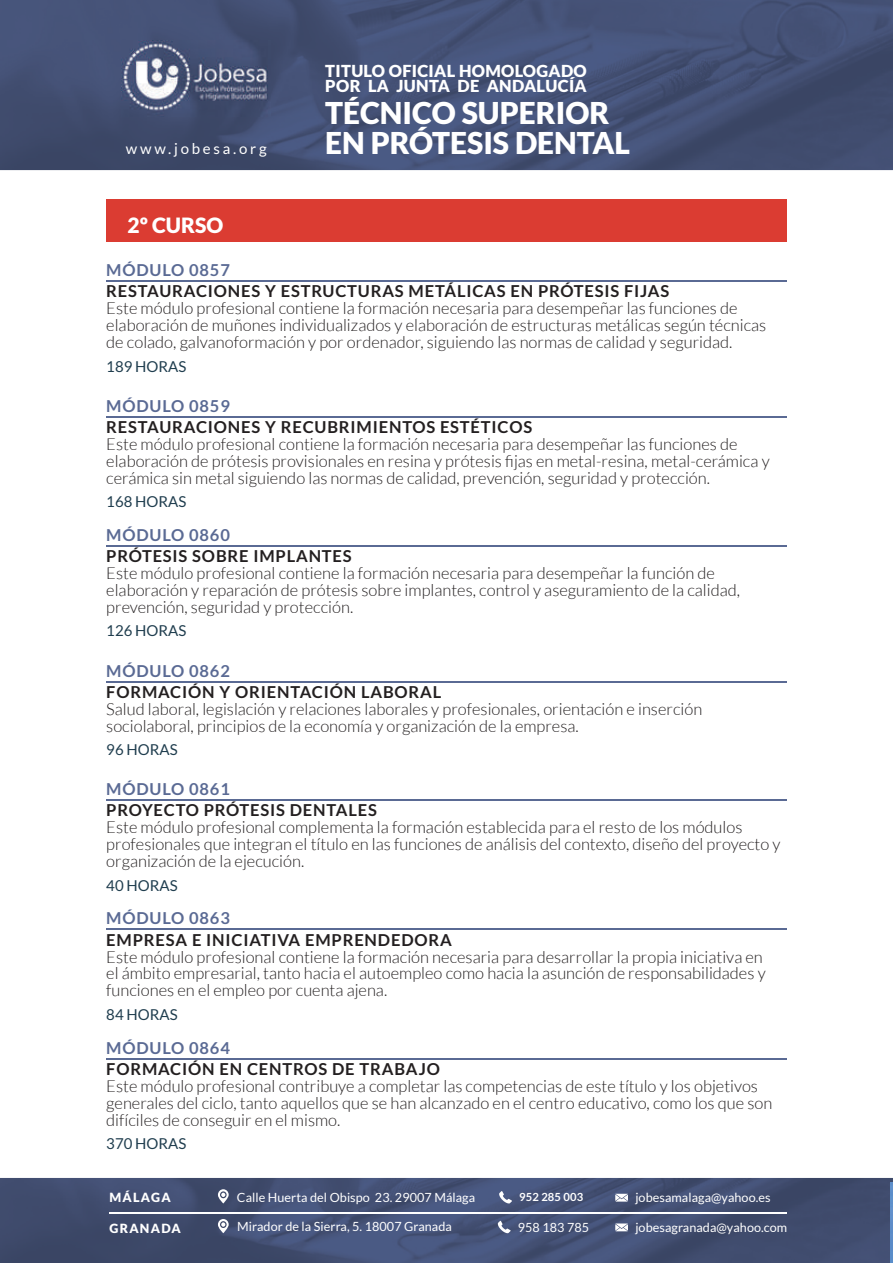
<style>
.page{position:relative;width:893px;height:1263px;background:#fff}
.page>*{position:absolute;margin:0;border:0;box-sizing:border-box;transform-origin:0 0}
.t1{font:900 30px "Lato";color:#fff}
.t2{font:900 21px "Lato";color:#fff}
.t3{font:300 16.5px/17px "Lato";color:#231f20}
.t4{font:700 16.5px "Lato";letter-spacing:.05em;color:#231f20}
.t5{font:700 16.5px "Lato";letter-spacing:.05em;color:#5a6a94}
.t6{font:900 16.5px/15.3px "Lato";letter-spacing:.02em;color:#fff}
.t7{font:15px "Lato";color:#1f3d4e}
.t8{font:15px "Lato";letter-spacing:.185em;color:#fff}
.t9{font:12.6px "Lato";letter-spacing:.005em;color:#fff}
.t10{font:900 12.6px "Lato";letter-spacing:.1em;color:#fff}
.t11{font:700 11.25px "Lato";letter-spacing:.01em;color:#fff}
</style>
<div class="page">
<img style="left:0;top:0;width:893px;height:170px">
<img style="left:122px;top:40px;width:149px;height:77px">
<img style="left:0;top:1178px;width:893px;height:85px">
<svg style="left:218px;top:1189px;width:11px;height:14px"></svg>
<svg style="left:499px;top:1191px;width:13px;height:12px"></svg>
<svg style="left:615px;top:1194px;width:13px;height:7px"></svg>
<svg style="left:498px;top:1221px;width:13px;height:12px"></svg>
<svg style="left:615px;top:1223px;width:13px;height:8px"></svg>
<svg style="left:218px;top:1219px;width:11px;height:14px"></svg>
<hr style="left:109px;top:1212px;width:678px;height:2px;background:#fff">
<img style="left:891px;top:1182px;width:2px;height:81px">
<hr style="left:106px;top:280px;width:681px;height:2px;background:#5a6a94">
<hr style="left:106px;top:416px;width:681px;height:1px;background:#5a6a94">
<hr style="left:106px;top:545px;width:681px;height:2px;background:#5a6a94">
<hr style="left:106px;top:681px;width:681px;height:1px;background:#5a6a94">
<hr style="left:106px;top:799px;width:681px;height:2px;background:#5a6a94">
<hr style="left:106px;top:929px;width:681px;height:1px;background:#5a6a94">
<hr style="left:106px;top:1058px;width:681px;height:1px;background:#5a6a94">
<div style="left:106px;top:199px;width:681px;height:43px;background:#db3c32"></div>
<p class="t8" style="left:126px;top:140px;width:142px">www.jobesa.org</p>
<p class="t2" style="left:128px;top:213px;width:97px">2º CURSO</p>
<p class="t6" style="left:325px;top:63px;width:263px">TITULO OFICIAL HOMOLOGADO<br>POR LA JUNTA DE ANDALUCÍA</p>
<h1 class="t1" style="left:325px;top:95px;width:286px">TÉCNICO SUPERIOR</h1>
<h1 class="t1" style="left:325px;top:126px;width:306px">EN PRÓTESIS DENTAL</h1>
<p class="t5" style="left:106px;top:261px;width:125px">MÓDULO 0857</p>
<p class="t4" style="left:106px;top:282px;width:564px">RESTAURACIONES Y ESTRUCTURAS METÁLICAS EN PRÓTESIS FIJAS</p>
<p class="t3" style="left:106px;top:300px;width:661px">Este módulo profesional contiene la formación necesaria para desempeñar las funciones de elaboración de muñones individualizados y elaboración de estructuras metálicas según técnicas de colado, galvanoformación y por ordenador, siguiendo las normas de calidad y seguridad.</p>
<p class="t7" style="left:106px;top:358px;width:82px">189 HORAS</p>
<p class="t5" style="left:106px;top:396px;width:125px">MÓDULO 0859</p>
<p class="t4" style="left:106px;top:417px;width:427px">RESTAURACIONES Y RECUBRIMIENTOS ESTÉTICOS</p>
<p class="t3" style="left:106px;top:436px;width:665px">Este módulo profesional contiene la formación necesaria para desempeñar las funciones de elaboración de prótesis provisionales en resina y prótesis fijas en metal-resina, metal-cerámica y cerámica sin metal siguiendo las normas de calidad, prevención, seguridad y protección.</p>
<p class="t7" style="left:106px;top:493px;width:82px">168 HORAS</p>
<p class="t5" style="left:106px;top:525px;width:125px">MÓDULO 0860</p>
<p class="t4" style="left:106px;top:547px;width:247px">PRÓTESIS SOBRE IMPLANTES</p>
<p class="t3" style="left:106px;top:565px;width:635px">Este módulo profesional contiene la formación necesaria para desempeñar la función de elaboración y reparación de prótesis sobre implantes, control y aseguramiento de la calidad, prevención, seguridad y protección.</p>
<p class="t7" style="left:106px;top:622px;width:82px">126 HORAS</p>
<p class="t5" style="left:106px;top:661px;width:125px">MÓDULO 0862</p>
<p class="t4" style="left:106px;top:682px;width:336px">FORMACIÓN Y ORIENTACIÓN LABORAL</p>
<p class="t3" style="left:106px;top:700px;width:597px">Salud laboral, legislación y relaciones laborales y profesionales, orientación e inserción sociolaboral, principios de la economía y organización de la empresa.</p>
<p class="t7" style="left:106px;top:741px;width:73px">96 HORAS</p>
<p class="t5" style="left:106px;top:780px;width:125px">MÓDULO 0861</p>
<p class="t4" style="left:106px;top:801px;width:272px">PROYECTO PRÓTESIS DENTALES</p>
<p class="t3" style="left:106px;top:819px;width:676px">Este módulo profesional complementa la formación establecida para el resto de los módulos profesionales que integran el título en las funciones de análisis del contexto, diseño del proyecto y organización de la ejecución.</p>
<p class="t7" style="left:106px;top:877px;width:73px">40 HORAS</p>
<p class="t5" style="left:106px;top:909px;width:125px">MÓDULO 0863</p>
<p class="t4" style="left:106px;top:930px;width:347px">EMPRESA E INICIATIVA EMPRENDEDORA</p>
<p class="t3" style="left:106px;top:948px;width:661px">Este módulo profesional contiene la formación necesaria para desarrollar la propia iniciativa en el ámbito empresarial, tanto hacia el autoempleo como hacia la asunción de responsabilidades y funciones en el empleo por cuenta ajena.</p>
<p class="t7" style="left:106px;top:1006px;width:73px">84 HORAS</p>
<p class="t5" style="left:106px;top:1038px;width:125px">MÓDULO 0864</p>
<p class="t4" style="left:106px;top:1059px;width:335px">FORMACIÓN EN CENTROS DE TRABAJO</p>
<p class="t3" style="left:106px;top:1077px;width:667px">Este módulo profesional contribuye a completar las competencias de este título y los objetivos generales del ciclo, tanto aquellos que se han alcanzado en el centro educativo, como los que son difíciles de conseguir en el mismo.</p>
<p class="t7" style="left:106px;top:1135px;width:82px">370 HORAS</p>
<p class="t10" style="left:109px;top:1190px;width:63px">MÁLAGA</p>
<p class="t9" style="left:237px;top:1190px;width:240px">Calle Huerta del Obispo 23. 29007 Málaga</p>
<p class="t11" style="left:519px;top:1190px;width:66px">952 285 003</p>
<p class="t9" style="left:635px;top:1190px;width:137px">jobesamalaga@yahoo.es</p>
<p class="t10" style="left:109px;top:1221px;width:73px">GRANADA</p>
<p class="t9" style="left:237px;top:1220px;width:216px">Mirador de la Sierra, 5. 18007 Granada</p>
<p class="t9" style="left:518px;top:1220px;width:73px">958 183 785</p>
<p class="t9" style="left:635px;top:1220px;width:153px">jobesagranada@yahoo.com</p>
</div>
